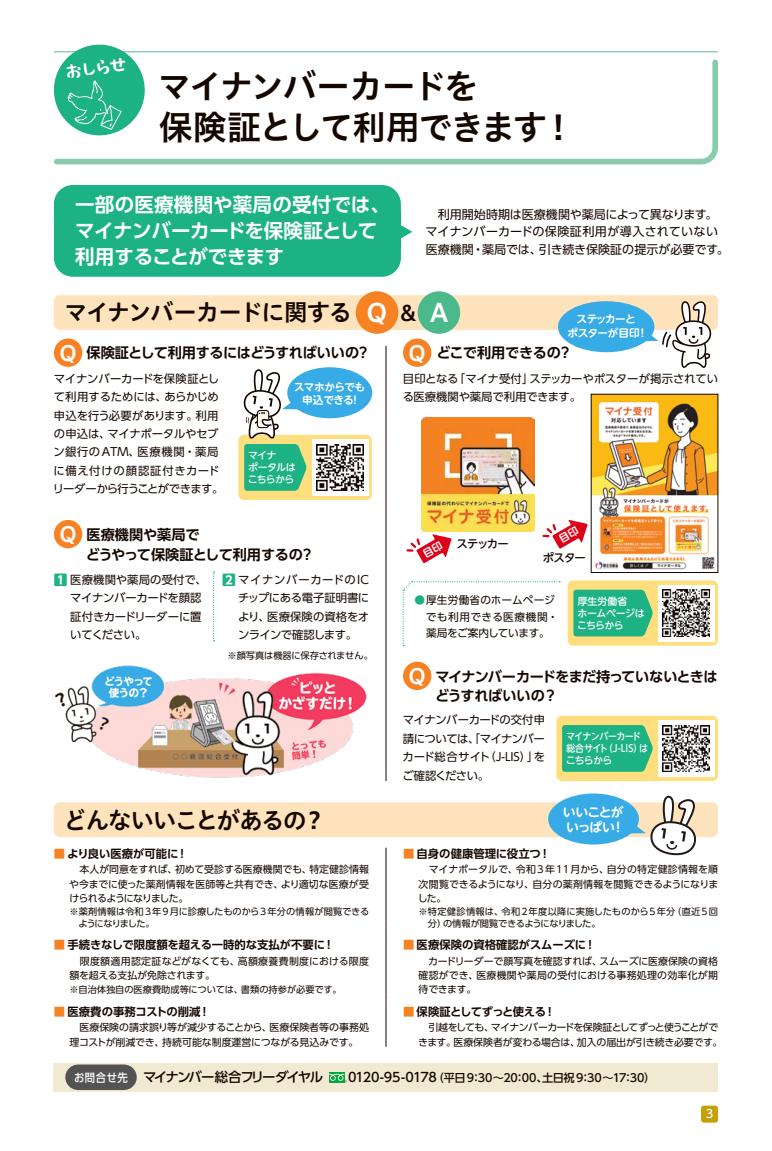
<style>
.page{position:relative;width:772px;height:1151px;background:#fff}
.page>*{position:absolute;margin:0;border:0;box-sizing:border-box;transform-origin:0 0}
.t1{font:34px/41.1px "Hiragino UD Sans Std N W6";letter-spacing:-.065em;color:#140700}
.t2{font:23.4px "Hiragino UD Sans Std N W6";letter-spacing:-.06em;color:#140700}
.t3{font:21.3px "Hiragino UD Sans Std N W6";color:#fff}
.t4{font:700 19.5px/26.2px "UD Shin Go Pr 6 N De";letter-spacing:-.005em;color:#fff}
.t5{font:18.4px "Donguri Kn R";color:#fff}
.t6{font:700 14.2px/19.8px "UD Shin Go Pr 6 N De";letter-spacing:-.02em;color:#140700}
.t7{font:700 14.2px/19.8px "UD Shin Go Pr 6 N De";letter-spacing:-.04em;color:#140700}
.t8{font:700 12.8px/15.6px "UD Shin M Go Pr 6 N De";letter-spacing:-.06em;color:#fff}
.t9{font:12px/17.7px "UD Shin Go Pr 6 N";color:#140700}
.t10{font:11.3px/18.4px "UD Shin Go Pr 6 N";letter-spacing:-.015em;color:#140700}
.t11{font:700 11.3px "UD Shin Go Pr 6 N De";color:#140700}
.t12{font:700 11.3px "UD Shin Go Pr 6 N De";letter-spacing:-.05em;color:#140700}
.t13{font:500 11.3px "UD Shin M Go Pr 6 N";letter-spacing:-.07em;color:#140700}
.t14{font:500 11.3px "UD Shin M Go Pr 6 N";color:#fff}
.t15{font:500 11.2px "UD Shin Go Pr 6 N";letter-spacing:-.005em;color:#140700}
.t16{font:10.6px/16.3px "UD Shin Go Pr 6 N";letter-spacing:.01em;color:#140700}
.t17{font:700 10.6px/13.5px "UD Shin M Go Pr 6 N De";letter-spacing:-.055em;color:#fff;text-align:center}
.t18{font:9.9px/14.2px "UD Shin Go Pr 6 N";letter-spacing:-.01em;color:#140700;text-align:justify}
.t19{font:9.9px/14.2px "UD Shin Go Pr 6 N";letter-spacing:-.04em;color:#140700}
.t20{font:500 9.9px/12px "UD Shin M Go Pr 6 N";letter-spacing:-.06em;color:#fff;scale:.9 1}
.t21{font:500 9.9px/12px "UD Shin M Go Pr 6 N";letter-spacing:-.035em;color:#fff}
.t22{font:500 9.9px/12px "UD Shin M Go Pr 6 N";letter-spacing:-.06em;color:#fff}
.t23{font:9.2px/11.3px "UD Shin Go Pr 6 N";color:#140700}
.s1{font-size:25.5px;color:#fff}
.s2{font-size:21.3px}
.s3{font-weight:700;font-size:13.6px;color:#1cb283}
.s4{color:#1cb283}
.s5{color:#f78224}
.s6{font-size:11.5px;color:#fff}
.s7{font-size:13.4px}
.s8{font-size:11.5px}
.s9{font-size:12.8px}
</style>
<div class="page">
<div style="left:54px;top:338px;width:28px;height:29px;background:#f78224;border-radius:50%"></div>
<div style="left:54px;top:520px;width:28px;height:28px;background:#f78224;border-radius:50%"></div>
<svg style="left:213px;top:571px;width:1px;height:70px"></svg>
<div style="left:54px;top:1063px;width:663px;height:28px;background:#f1e9d1"></div>
<div style="left:78px;top:1064px;width:46px;height:26px;background:#535353"></div>
<svg style="left:329px;top:1072px;width:15px;height:2px"></svg>
<svg style="left:329px;top:1074px;width:17px;height:8px"></svg>
<img style="left:54px;top:665px;width:313px;height:113px">
<svg style="left:53px;top:57px;width:665px;height:108px"></svg>
<hr style="left:54px;top:51px;width:663px;height:1px;background:#88ccad">
<div style="left:54px;top:45px;width:91px;height:90px;background:#1cb283;border-radius:50%"></div>
<img style="left:66px;top:80px;width:57px;height:52px">
<div style="left:54px;top:185px;width:358px;height:92px;background:#1cb283"></div>
<hr style="left:385px;top:848px;width:1px;height:80px;background:#140700">
<hr style="left:385px;top:939px;width:1px;height:55px;background:#140700">
<svg style="left:385px;top:994px;width:1px;height:12px"></svg>
<hr style="left:385px;top:1006px;width:1px;height:41px;background:#140700">
<div style="left:54px;top:295px;width:663px;height:35px;background:#ffe3bc;border-radius:6px"></div>
<div style="left:355px;top:291px;width:43px;height:43px;background:#f78224;border-radius:50%"></div>
<div style="left:417px;top:291px;width:43px;height:43px;background:#4cb98d;border-radius:50%"></div>
<div style="left:54px;top:802px;width:663px;height:35px;background:#ffe3bc;border-radius:6px"></div>
<div style="left:547px;top:793px;width:91px;height:51px;background:#36abe5;border-radius:50%"></div>
<svg style="left:628px;top:795px;width:69px;height:61px"></svg>
<div style="left:557px;top:301px;width:97px;height:51px;background:#36abe5;border-radius:50%"></div>
<div style="left:287px;top:367px;width:85px;height:51px;background:#36abe5;border-radius:50%"></div>
<div style="left:403px;top:338px;width:28px;height:29px;background:#f78224;border-radius:50%"></div>
<div style="left:403px;top:662px;width:28px;height:28px;background:#f78224;border-radius:50%"></div>
<div style="left:238px;top:435px;width:133px;height:65px;background:#ffdf7d;border-radius:6px"></div>
<div style="left:311px;top:439px;width:57px;height:57px;background:#fff"></div>
<img style="left:316px;top:444px;width:47px;height:47px">
<div style="left:556px;top:716px;width:161px;height:65px;background:#ffdf7d;border-radius:6px"></div>
<div style="left:657px;top:720px;width:57px;height:57px;background:#fff"></div>
<img style="left:662px;top:725px;width:47px;height:47px">
<svg style="left:562px;top:725px;width:90px;height:47px"></svg>
<svg style="left:242px;top:369px;width:64px;height:122px"></svg>
<hr style="left:385px;top:346px;width:1px;height:435px;background:#140700">
<img style="left:421px;top:418px;width:113px;height:113px">
<img style="left:592px;top:396px;width:123px;height:174px">
<div style="left:567px;top:580px;width:150px;height:66px;background:#ffdf7d;border-radius:6px"></div>
<div style="left:657px;top:585px;width:57px;height:56px;background:#fff"></div>
<img style="left:662px;top:590px;width:47px;height:46px">
<div style="left:573px;top:590px;width:79px;height:46px;background:#1cb283"></div>
<svg style="left:402px;top:581px;width:157px;height:65px"></svg>
<svg style="left:640px;top:301px;width:70px;height:67px"></svg>
<div style="left:700px;top:1106px;width:17px;height:17px;background:#c49f07;border-radius:3px"></div>
<svg style="left:407px;top:534px;width:44px;height:29px"></svg>
<svg style="left:543px;top:520px;width:44px;height:29px"></svg>
<h3 class="t5" style="left:63px;top:64px;width:65px;rotate:-8deg">おしらせ</h3>
<h1 class="t1" style="left:157px;top:64px;width:419px">マイナンバーカードを<br>保険証として利用できます！</h1>
<h3 class="t4" style="left:75px;top:191px;width:316px">一部の医療機関や薬局の受付では、マイナンバーカードを保険証として利用することができます</h3>
<p class="t9" style="left:425px;top:205px;width:304px;text-indent:12px">利用開始時期は医療機関や薬局によって異なります。マイナンバーカードの保険証利用が導入されていない医療機関・薬局では、引き続き保険証の提示が必要です。</p>
<h2 class="t2" style="left:64px;top:295px;width:385px">マイナンバーカードに関する <span class="s1">Q</span> <span class="s2">＆</span> <span class="s1">A</span></h2>
<p class="t17" style="left:567px;top:312px;width:82px">ステッカーと<br>ポスターが目印！</p>
<h3 class="t3" style="left:59px;top:336px;width:19px">Q</h3>
<h3 class="t6" style="left:86px;top:343px;width:285px">保険証として利用するにはどうすればいいの？</h3>
<p class="t10" style="left:53px;top:369px;width:172px">マイナンバーカードを保険証として利用するためには、あらかじめ申込を行う必要があります。利用の申込は、マイナポータルやセブン銀行のATM、医療機関・薬局に備え付けの顔認証付きカードリーダーから行うことができます。</p>
<p class="t17" style="left:294px;top:379px;width:73px">スマホからでも申込できる！</p>
<p class="t22" style="left:248px;top:449px;width:49px">マイナ<br>ポータルはこちらから</p>
<h3 class="t3" style="left:59px;top:518px;width:19px">Q</h3>
<h3 class="t6" style="left:86px;top:524px;width:230px">医療機関や薬局で<br>どうやって保険証として利用するの？</h3>
<p class="t10" style="left:70px;top:570px;width:138px;text-indent:-16px"><span class="s3">1</span> 医療機関や薬局の受付で、マイナンバーカードを顔認証付きカードリーダーに置いてください。</p>
<p class="t23" style="left:227px;top:649px;width:147px">※顔写真は機器に保存されません。</p>
<p class="t10" style="left:238px;top:570px;width:133px;text-align:justify;text-indent:-16px"><span class="s3">2</span> マイナンバーカードのICチップにある電子証明書により、医療保険の資格をオンラインで確認します。</p>
<h3 class="t3" style="left:408px;top:336px;width:19px">Q</h3>
<h3 class="t6" style="left:436px;top:343px;width:137px">どこで利用できるの？</h3>
<p class="t10" style="left:402px;top:369px;width:317px">目印となる「マイナ受付」ステッカーやポスターが掲示されている医療機関や薬局で利用できます。</p>
<p class="t13" style="left:456px;top:534px;width:54px">ステッカー</p>
<p class="t13" style="left:542px;top:549px;width:45px">ポスター</p>
<p class="t16" style="left:425px;top:592px;width:133px;text-indent:-12px"><span class="s4">●</span>厚生労働省のホームページでも利用できる医療機関・薬局をご案内しています。</p>
<p class="t21" style="left:576px;top:594px;width:69px">厚生労働省<br>ホームページはこちらから</p>
<h3 class="t3" style="left:408px;top:660px;width:19px">Q</h3>
<h3 class="t7" style="left:434px;top:666px;width:284px">マイナンバーカードをまだ持っていないときはどうすればいいの？</h3>
<p class="t10" style="left:402px;top:710px;width:144px;text-align:justify">マイナンバーカードの交付申請については、「マイナンバーカード総合サイト（J-LIS）」をご確認ください。</p>
<p class="t20" style="left:565px;top:730px;width:93px">マイナンバーカード総合サイト（J-LIS）はこちらから</p>
<h2 class="t2" style="left:64px;top:802px;width:263px">どんないいことがあるの？</h2>
<p class="t8" style="left:562px;top:803px;width:63px">いいことがいっぱい！</p>
<p class="t11" style="left:54px;top:844px;width:135px"><span class="s5">■</span> より良い医療が可能に！</p>
<p class="t18" style="left:69px;top:862px;width:301px">　本人が同意をすれば、初めて受診する医療機関でも、特定健診情報や今までに使った薬剤情報を医師等と共有でき、より適切な医療が受けられるようになりました。</p>
<p class="t23" style="left:78px;top:906px;width:292px;text-indent:-9px">※薬剤情報は令和3年9月に診療したものから3年分の情報が閲覧できるようになりました。</p>
<p class="t11" style="left:54px;top:935px;width:282px"><span class="s5">■</span> 手続きなしで限度額を超える一時的な支払が不要に！</p>
<p class="t18" style="left:69px;top:954px;width:301px">　限度額適用認定証などがなくても、高額療養費制度における限度額を超える支払が免除されます。</p>
<p class="t23" style="left:69px;top:983px;width:273px">※自治体独自の医療費助成等については、書類の持参が必要です。</p>
<p class="t11" style="left:54px;top:1002px;width:158px"><span class="s5">■</span> 医療費の事務コストの削減！</p>
<p class="t18" style="left:69px;top:1020px;width:301px">　医療保険の請求誤り等が減少することから、医療保険者等の事務処理コストが削減でき、持続可能な制度運営につながる見込みです。</p>
<p class="t11" style="left:403px;top:844px;width:149px"><span class="s5">■</span> 自身の健康管理に役立つ！</p>
<p class="t18" style="left:417px;top:862px;width:302px">　マイナポータルで、令和3年11月から、自分の特定健診情報を順次閲覧できるようになり、自分の薬剤情報を閲覧できるようになりました。</p>
<p class="t23" style="left:427px;top:906px;width:291px;text-indent:-9px">※特定健診情報は、令和2年度以降に実施したものから5年分（直近5回分）の情報が閲覧できるようになりました。</p>
<p class="t11" style="left:403px;top:935px;width:194px"><span class="s5">■</span> 医療保険の資格確認がスムーズに！</p>
<p class="t18" style="left:418px;top:954px;width:301px">　カードリーダーで顔写真を確認すれば、スムーズに医療保険の資格確認ができ、医療機関や薬局の受付における事務処理の効率化が期待できます。</p>
<p class="t12" style="left:403px;top:1002px;width:154px"><span class="s5">■</span> 保険証としてずっと使える！</p>
<p class="t19" style="left:418px;top:1020px;width:305px">　引越をしても、マイナンバーカードを保険証としてずっと使うことができます。医療保険者が変わる場合は、加入の届出が引き続き必要です。</p>
<p class="t15" style="left:74px;top:1068px;width:582px"><span class="s6">お問合せ先</span> <span class="s7">マイナンバー総合フリーダイヤル</span> <span class="s8">　</span> <span class="s9">0120-95-0178</span>（平日9：30～20：00、土日祝 9：30～17：30）</p>
<p class="t14" style="left:705px;top:1105px;width:9px">3</p>
</div>
